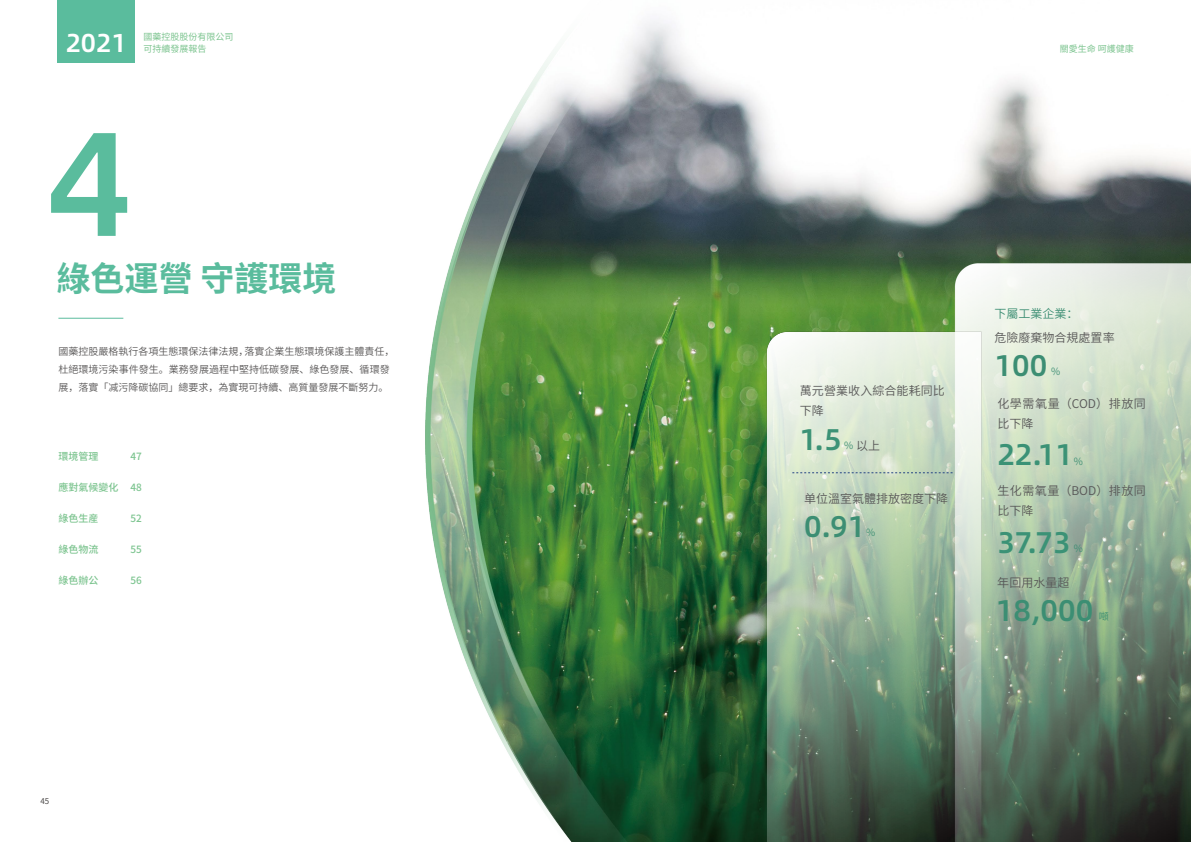
<style>
.page{position:relative;width:1191px;height:842px;background:#fff}
.page>*{position:absolute;margin:0;border:0;box-sizing:border-box;transform-origin:0 0}
.t1{font:148px "Alibaba Pu Hui Ti M";color:#5abc9d}
.t2{font:700 34px "Source Han Sans CN";color:#5abc9d}
.t3{font:30px "Alibaba Pu Hui Ti M";color:#3b9276}
.t4{font:30px "Alibaba Pu Hui Ti M";color:#3c8e73}
.t5{font:26px "Alibaba Pu Hui Ti M";color:#fff}
.t6{font:12px/20px "Source Han Sans CN";color:#585757}
.t7{font:12px/20px "Source Han Sans CN";letter-spacing:.05em;color:#585757}
.t8{font:12px/20px "Source Han Sans CN";letter-spacing:.045em;color:#585757}
.t9{font:12px "Source Han Sans CN";color:#3c8e73}
.t10{font:10px/18px "Source Han Sans CN";color:#595757}
.t11{font:500 10px "Source Han Sans CN";color:#7cc48f}
.t12{font:10px "Source Han Sans CN";color:#3c8e73}
.t13{font:9px/12.2px "Source Han Sans CN";color:#7cc48f}
.t14{font:8px "Source Han Sans CN";color:#4c4948}
.s1{font-size:10px;color:#3c8e73}
</style>
<div class="page">
<div style="left:57px;top:0;width:78px;height:62px;background:#5abc9d"></div>
<img style="left:425px;top:19px;width:766px;height:823px">
<hr style="left:58px;top:318px;width:65px;height:1px;background:#5abc9d">
<img style="left:938px;top:246px;width:253px;height:596px">
<img style="left:752px;top:316px;width:234px;height:526px">
<svg style="left:792px;top:472px;width:160px;height:1px"></svg>
<h3 class="t5" style="left:66px;top:22px;width:62px">2021</h3>
<p class="t13" style="left:143px;top:31px;width:91px">國藥控股股份有限公司可持續發展報告</p>
<h1 class="t1" style="left:47px;top:69px;width:88px">4</h1>
<h2 class="t2" style="left:57px;top:260px;width:281px">綠⾊運營 守護環境</h2>
<p class="t10" style="left:58px;top:343px;width:338px">國藥控股嚴格執行各項生態環保法律法規，落實企業生態環境保護主體責任，杜絕環境污染事件發生。業務發展過程中堅持低碳發展、綠色發展、循環發展，落實「减污降碳協同」總要求，為實現可持續、高質量發展不斷努力。</p>
<p class="t11" style="left:58px;top:450px;width:41px">環境管理</p>
<p class="t11" style="left:130px;top:450px;width:13px">47</p>
<p class="t11" style="left:58px;top:481px;width:85px">應對氣候變化 48</p>
<p class="t11" style="left:58px;top:512px;width:41px">綠色生産</p>
<p class="t11" style="left:130px;top:512px;width:13px">52</p>
<p class="t11" style="left:58px;top:543px;width:41px">綠色物流</p>
<p class="t11" style="left:130px;top:543px;width:13px">55</p>
<p class="t11" style="left:58px;top:574px;width:41px">綠色辦公</p>
<p class="t11" style="left:130px;top:574px;width:13px">56</p>
<p class="t14" style="left:40px;top:796px;width:10px">45</p>
<p class="t13" style="left:1059px;top:43px;width:76px">關愛⽣命 呵護健康</p>
<p class="t6" style="left:800px;top:381px;width:147px">萬元營業收入綜合能耗同比下降</p>
<h3 class="t3" style="left:799px;top:416px;width:44px">1.5</h3>
<p class="t6" style="left:844px;top:436px;width:38px"><span class="s1">%</span> 以上</p>
<p class="t6" style="left:804px;top:489px;width:145px">单位溫室氣體排放密度下降</p>
<h3 class="t4" style="left:804px;top:503px;width:63px">0.91</h3>
<p class="t12" style="left:866px;top:526px;width:11px">%</p>
<p class="t9" style="left:994px;top:307px;width:85px">下屬工業企業：</p>
<p class="t6" style="left:994px;top:328px;width:121px">危險廢棄物合規處置率</p>
<h3 class="t4" style="left:994px;top:342px;width:54px">100</h3>
<p class="t12" style="left:1051px;top:366px;width:11px">%</p>
<p class="t7" style="left:997px;top:394px;width:150px">化學需氧量（COD）排放同比下降</p>
<h3 class="t3" style="left:997px;top:432px;width:77px">22.11</h3>
<p class="t12" style="left:1073px;top:456px;width:11px">%</p>
<p class="t8" style="left:997px;top:481px;width:150px">生化需氧量（BOD）排放同比下降</p>
<h3 class="t3" style="left:997px;top:519px;width:75px">37.73</h3>
<p class="t12" style="left:1073px;top:543px;width:11px">%</p>
<p class="t6" style="left:997px;top:573px;width:73px">年回用水量超</p>
<h3 class="t4" style="left:996px;top:587px;width:99px">18,000</h3>
<p class="t12" style="left:1098px;top:611px;width:11px">噸</p>
</div>
